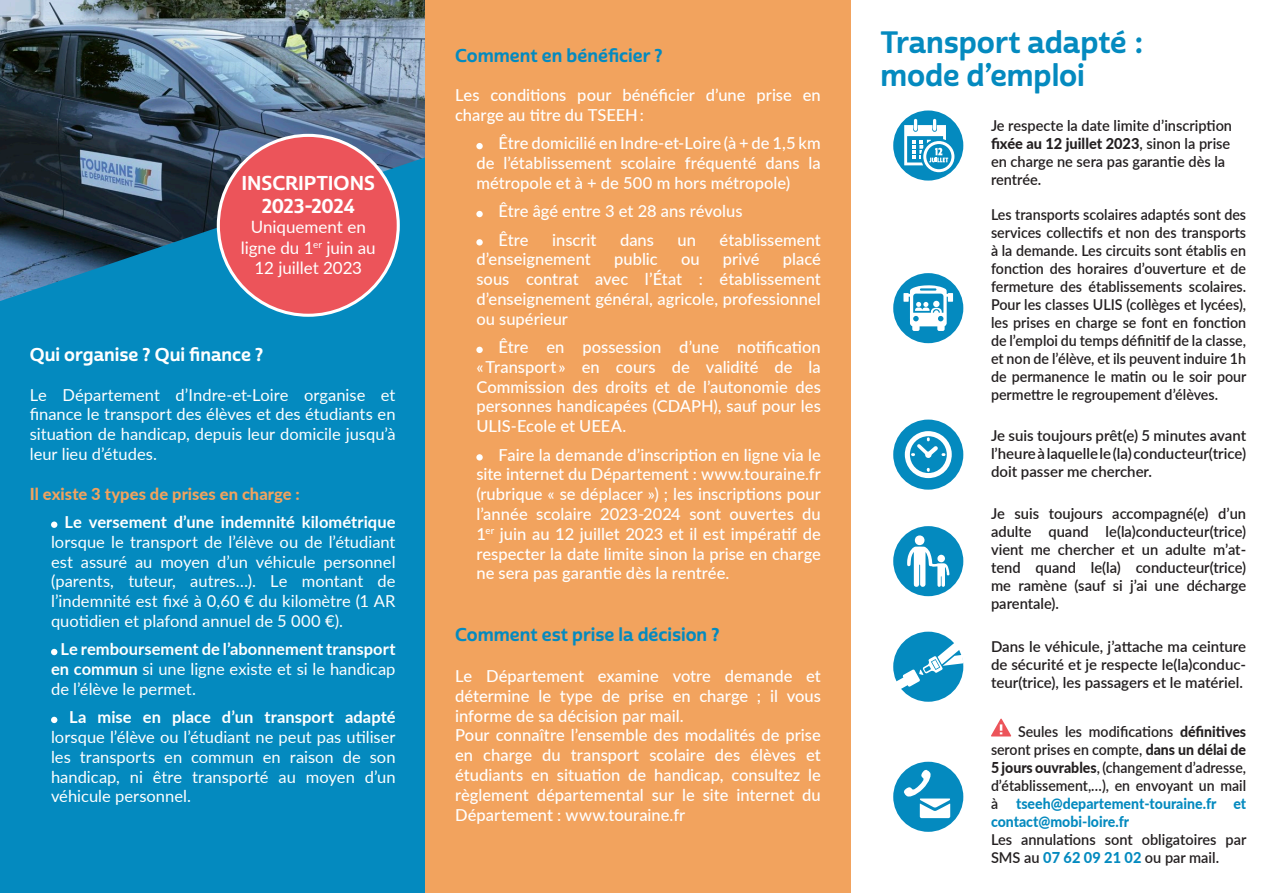
<style>
.page{position:relative;width:1276px;height:893px;background:#fff}
.page>*{position:absolute;margin:0;border:0;box-sizing:border-box;transform-origin:0 0}
.t1{font:30px/33px "Cabrito Sans Nor Bol";letter-spacing:-.005em;color:#048abf}
.t2{font:19.5px/23.4px "Cabrito Sans Nor Bol";letter-spacing:-.005em;color:#fff;text-align:center}
.t3{font:18px "Cabrito Sans Nor Bol";color:#048abf}
.t4{font:18px "Cabrito Sans Nor Bol";color:#fff}
.t5{font:16.95px/20.4px "Lato";letter-spacing:-.005em;color:#fff;text-align:center}
.t6{font:500 16.5px/19.8px "Lato";letter-spacing:.005em;color:#fff;text-align:justify}
.t7{font:16.5px/19.8px "Lato";color:#fff;text-align:justify}
.t8{font:700 16.5px "Lato";letter-spacing:.005em;color:#fff}
.t9{font:800 16.5px "Lato";letter-spacing:.005em;color:#f2a35e}
.t10{font:600 15px/18px "Lato";color:#231f20;text-align:justify}
.t11{font:600 15px/18px "Lato";color:#231f20;text-align:justify;scale:.95 1}
.t12{font:600 15px/18px "Lato";color:#231f20;text-align:justify;scale:.94 1}
.s1{font-weight:700}
.s2{font-weight:800}
.s3{font-weight:800;color:#048abf}
</style>
<div class="page">
<img style="left:0;top:0;width:425px;height:157px">
<svg style="left:0;top:157px;width:425px;height:736px;background:#0884b6"></svg>
<div style="left:51px;top:521px;width:6px;height:7px;background:#fff;border-radius:50%"></div>
<svg style="left:51px;top:649px;width:6px;height:6px"></svg>
<svg style="left:51px;top:717px;width:6px;height:6px"></svg>
<div style="left:218px;top:135px;width:180px;height:180px;background:#ec545a;border-radius:50%"></div>
<div style="left:425px;top:0;width:425px;height:893px;background:#f2a35e"></div>
<div style="left:476px;top:143px;width:7px;height:6px;background:#fff;border-radius:50%"></div>
<div style="left:476px;top:211px;width:7px;height:6px;background:#fff;border-radius:50%"></div>
<div style="left:476px;top:239px;width:7px;height:7px;background:#fff;border-radius:50%"></div>
<div style="left:476px;top:347px;width:7px;height:6px;background:#fff;border-radius:50%"></div>
<div style="left:476px;top:454px;width:7px;height:7px;background:#fff;border-radius:50%"></div>
<div style="left:893px;top:110px;width:70px;height:71px;background:#048abf;border-radius:50%"></div>
<div style="left:893px;top:273px;width:70px;height:70px;background:#048abf;border-radius:50%"></div>
<svg style="left:903px;top:285px;width:50px;height:46px"></svg>
<div style="left:893px;top:420px;width:70px;height:70px;background:#048abf;border-radius:50%"></div>
<svg style="left:904px;top:431px;width:48px;height:47px"></svg>
<div style="left:893px;top:526px;width:70px;height:70px;background:#048abf;border-radius:50%"></div>
<svg style="left:907px;top:547px;width:42px;height:40px"></svg>
<div style="left:914px;top:535px;width:10px;height:10px;background:#fff;border-radius:50%"></div>
<div style="left:937px;top:555px;width:8px;height:7px;background:#fff;border-radius:50%"></div>
<div style="left:893px;top:632px;width:70px;height:70px;background:#048abf;border-radius:50%"></div>
<svg style="left:893px;top:643px;width:70px;height:48px"></svg>
<div style="left:893px;top:762px;width:70px;height:70px;background:#048abf;border-radius:50%"></div>
<svg style="left:902px;top:768px;width:48px;height:50px"></svg>
<svg style="left:904px;top:119px;width:50px;height:53px"></svg>
<svg style="left:991px;top:719px;width:20px;height:17px"></svg>
<p class="t2" style="left:241px;top:171px;width:135px">INSCRIPTIONS<br>2023-2024</p>
<p class="t5" style="left:241px;top:216px;width:136px">Uniquement en ligne du 1<sup>er</sup> juin au<br>12 juillet 2023</p>
<p class="t4" style="left:30px;top:343px;width:235px">Qui organise ? Qui finance ?</p>
<p class="t7" style="left:30px;top:384px;width:367px">Le Département d’Indre-et-Loire organise et finance le transport des élèves et des étudiants en situation de handicap, depuis leur domicile jusqu’à leur lieu d’études.</p>
<p class="t9" style="left:30px;top:481px;width:272px">Il existe 3 types de prises en charge :</p>
<p class="t8" style="left:65px;top:510px;width:332px">Le versement d’une indemnité kilométrique</p>
<p class="t7" style="left:51px;top:531px;width:346px">lorsque le transport de l’élève ou de l’étudiant est assuré au moyen d’un véhicule personnel (parents, tuteur, autres…). Le montant de l’indemnité est fixé à 0,60 € du kilomètre (1 AR quotidien et plafond annuel de 5 000 €).</p>
<p class="t7" style="left:51px;top:639px;width:346px;text-indent:9px"><span class="s1">Le remboursement de l’abonnement transport en commun</span> si une ligne existe et si le handicap de l’élève le permet.</p>
<p class="t8" style="left:69px;top:705px;width:328px">La mise en place d’un transport adapté</p>
<p class="t7" style="left:51px;top:726px;width:346px">lorsque l’élève ou l’étudiant ne peut pas utiliser les transports en commun en raison de son handicap, ni être transporté au moyen d’un véhicule personnel.</p>
<p class="t3" style="left:455px;top:44px;width:209px">Comment en bénéficier ?</p>
<p class="t6" style="left:455px;top:85px;width:367px">Les conditions pour bénéficier d’une prise en charge au titre du TSEEH :</p>
<p class="t6" style="left:476px;top:133px;width:346px;text-indent:22px">Être domicilié en Indre-et-Loire (à + de 1,5 km de l’établissement scolaire fréquenté dans la métropole et à + de 500 m hors métropole)</p>
<p class="t6" style="left:498px;top:196px;width:245px;line-height:28.3px">Être âgé entre 3 et 28 ans révolus<br>Être</p>
<p class="t6" style="left:552px;top:229px;width:46px">inscrit</p>
<p class="t6" style="left:620px;top:229px;width:35px">dans</p>
<p class="t6" style="left:677px;top:229px;width:20px">un</p>
<p class="t6" style="left:719px;top:229px;width:103px">établissement</p>
<p class="t6" style="left:476px;top:249px;width:116px">d’enseignement</p>
<p class="t6" style="left:614px;top:249px;width:45px">public</p>
<p class="t6" style="left:681px;top:249px;width:20px">ou</p>
<p class="t6" style="left:723px;top:249px;width:38px">privé</p>
<p class="t6" style="left:476px;top:249px;width:346px;text-indent:306px">placé sous contrat avec l’État : établissement d’enseignement général, agricole, professionnel ou supérieur</p>
<p class="t6" style="left:476px;top:336px;width:346px;text-indent:22px">Être en possession d’une notification « Transport » en cours de validité de la Commission des droits et de l’autonomie des personnes handicapées (CDAPH), sauf pour les ULIS-Ecole et UEEA.</p>
<p class="t6" style="left:476px;top:444px;width:346px;text-indent:22px">Faire la demande d’inscription en ligne via le site internet du Département : www.touraine.fr (rubrique « se déplacer ») ; les inscriptions pour l’année scolaire 2023-2024 sont ouvertes du 1<sup>er</sup> juin au 12 juillet 2023 et il est impératif de respecter la date limite sinon la prise en charge ne sera pas garantie dès la rentrée.</p>
<p class="t3" style="left:455px;top:623px;width:266px">Comment est prise la décision ?</p>
<p class="t6" style="left:455px;top:665px;width:367px;text-align:left">Le Département examine votre demande et détermine le type de prise en charge ; il vous informe de sa décision par mail.<br>Pour connaître l’ensemble des modalités de prise en charge du transport scolaire des élèves et étudiants en situation de handicap, consultez le règlement départemental sur le site internet du Département : www.touraine.fr</p>
<h1 class="t1" style="left:880px;top:26px;width:264px">Transport adapté : mode d’emploi</h1>
<p class="t10" style="left:991px;top:116px;width:243px;text-align:left">Je respecte la date limite d’inscription <span class="s2">fixée au 12 juillet 2023</span>, sinon la prise en charge ne sera pas garantie dès la rentrée.</p>
<p class="t11" style="left:991px;top:205px;width:270px">Les transports scolaires adaptés sont des services collectifs et non des transports à la demande. Les circuits sont établis en fonction des horaires d’ouverture et de fermeture des établissements scolaires.<br>Pour les classes ULIS (collèges et lycées), les prises en charge se font en fonction de l’emploi du temps définitif de la classe, et non de l’élève, et ils peuvent induire 1h de permanence le matin ou le soir pour permettre le regroupement d’élèves.</p>
<p class="t10" style="left:991px;top:426px;width:257px">Je suis toujours prêt(e) 5 minutes avant l’heure à laquelle le (la) conducteur(trice) doit passer me chercher.</p>
<p class="t10" style="left:991px;top:504px;width:257px">Je suis toujours accompagné(e) d’un adulte quand le(la)conducteur(trice) vient me chercher et un adulte m’at&shy;tend quand le(la) conducteur(trice) me ramène (sauf si j’ai une décharge parentale).</p>
<p class="t10" style="left:991px;top:637px;width:257px">Dans le véhicule, j’attache ma ceinture de sécurité et je respecte le(la)conduc&shy;teur(trice), les passagers et le matériel.</p>
<p class="t12" style="left:991px;top:721px;width:273px;text-indent:27px">Seules les modifications <span class="s2">définitives </span>seront prises en compte, <span class="s2">dans un délai de 5 jours ouvrables</span>, (changement d’adresse, d’établissement,…), en envoyant un mail à <span class="s3">tseeh@departement-touraine.fr et contact@mobi-loire.fr</span></p>
<p class="t10" style="left:991px;top:829px;width:257px">Les annulations sont obligatoires par<br>SMS au <span class="s3">07 62 09 21 02</span> ou par mail.</p>
</div>
